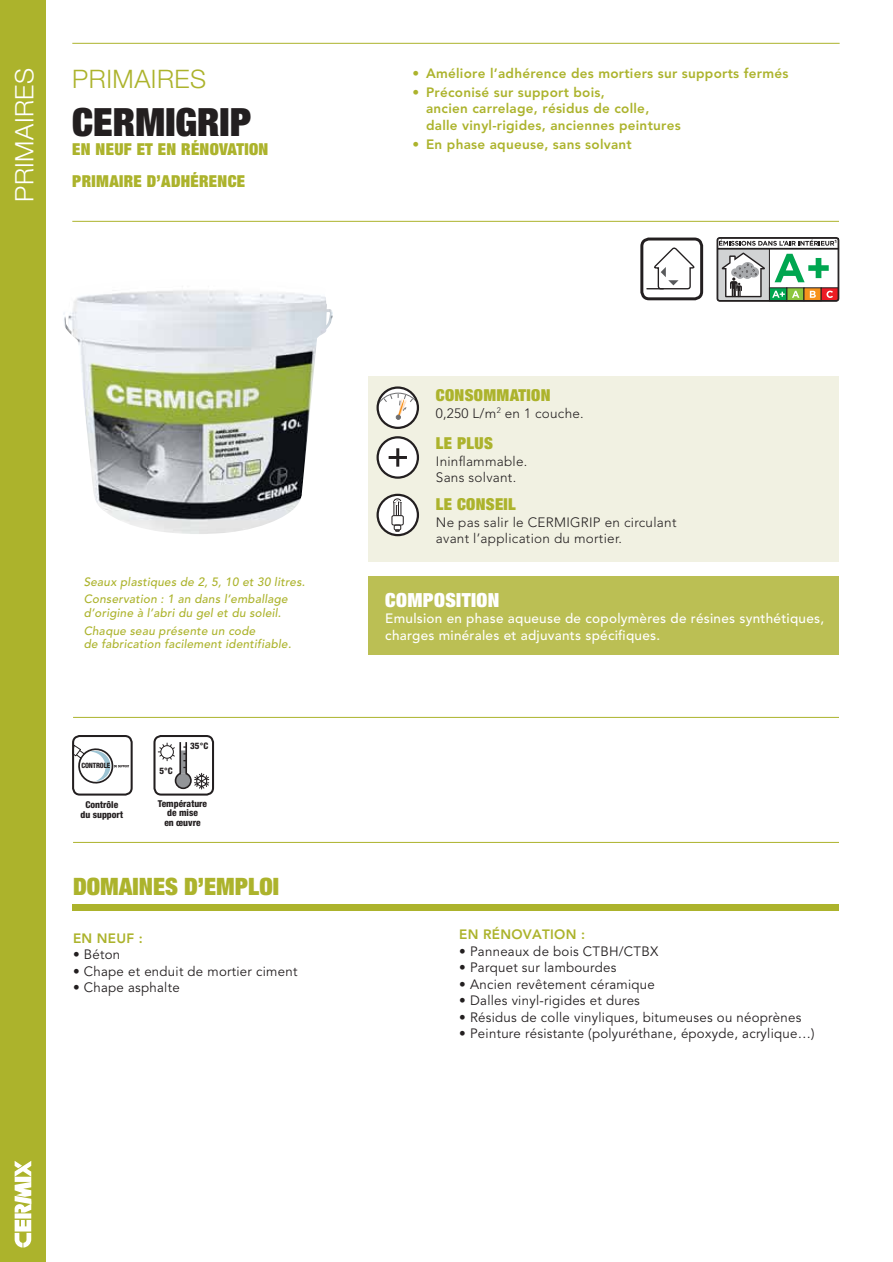
<style>
.page{position:relative;width:893px;height:1262px;background:#fff}
.page>*{position:absolute;margin:0;border:0;box-sizing:border-box;transform-origin:0 0}
.t1{font:900 expanded 39px "Helvetica Neue";color:#231f20}
.t2{font:300 25.5px "Helvetica Neue";letter-spacing:.02em;color:#fff}
.t3{font:300 25.5px "Helvetica Neue";letter-spacing:.02em;color:#acb32c}
.t4{font:900 expanded 24px "Helvetica Neue";color:#acb32c}
.t5{font:900 expanded 19.5px "Helvetica Neue";letter-spacing:.02em;color:#fff}
.t6{font:900 expanded 16.5px/32.2px "Helvetica Neue";letter-spacing:.02em;color:#acb32c}
.t7{font:13.5px "Avenir";letter-spacing:.02em;color:#231f20}
.t8{font:800 13.5px/16.5px "Avenir";letter-spacing:.02em;color:#acb32c}
.t9{font:300 13.5px/16.5px "Avenir";letter-spacing:.02em;color:#231f20}
.t10{font:500 13.5px/16.5px "Avenir";letter-spacing:.02em;color:#fff}
.t11{font:italic 500 12px/17.7px "Avenir";letter-spacing:.02em;color:#acb32c}
.t12{font:800 condensed 9.45px/9.4px "Helvetica Neue";color:#231f20;text-align:center}
.t13{font:800 condensed 9px "Helvetica Neue";color:#231f20}
.t14{font:800 condensed 7.35px "Helvetica Neue";letter-spacing:-.02em;color:#231f20;scale:.95 1}
.t15{font:900 4.5px "Avenir";color:#231f20}
</style>
<div class="page">
<hr style="left:72px;top:43px;width:768px;height:1px;background:#acb32c">
<div style="left:0;top:0;width:46px;height:1262px;background:#acb32c"></div>
<svg style="left:15px;top:1161px;width:16px;height:86px"></svg>
<hr style="left:72px;top:221px;width:767px;height:1px;background:#acb32c">
<hr style="left:73px;top:842px;width:766px;height:1px;background:#acb32c">
<div style="left:368px;top:376px;width:471px;height:185px;background:#f1f1e2"></div>
<svg style="left:378px;top:388px;width:40px;height:40px"></svg>
<svg style="left:378px;top:393px;width:40px;height:35px"></svg>
<div style="left:377px;top:386px;width:42px;height:43px;border:2px solid #231f20;border-radius:50%"></div>
<svg style="left:378px;top:495px;width:40px;height:40px"></svg>
<div style="left:394px;top:499px;width:7px;height:6px;border:1px solid #231f20;border-radius:50%"></div>
<div style="left:392px;top:516px;width:11px;height:9px;background:#fff;border-radius:2px"></div>
<div style="left:392px;top:515px;width:11px;height:10px;border:1px solid #231f20;border-radius:2px"></div>
<svg style="left:394px;top:525px;width:7px;height:6px"></svg>
<svg style="left:394px;top:501px;width:10px;height:16px"></svg>
<div style="left:377px;top:494px;width:42px;height:42px;border:2px solid #231f20;border-radius:50%"></div>
<div style="left:378px;top:437px;width:40px;height:41px;background:#fff;border-radius:50%"></div>
<div style="left:377px;top:436px;width:42px;height:43px;border:2px solid #231f20;border-radius:50%"></div>
<svg style="left:389px;top:448px;width:18px;height:19px"></svg>
<div style="left:72px;top:904px;width:767px;height:7px;background:#acb32c"></div>
<hr style="left:73px;top:717px;width:766px;height:1px;background:#acb32c">
<img style="left:63px;top:290px;width:270px;height:244px">
<div style="left:641px;top:238px;width:61px;height:61px;border:2px solid #231f20;border-radius:7px"></div>
<svg style="left:647px;top:247px;width:48px;height:43px"></svg>
<div style="left:640px;top:238px;width:63px;height:62px;border:2px solid #231f20;border-radius:8px"></div>
<div style="left:368px;top:576px;width:471px;height:79px;background:#bbbf54"></div>
<svg style="left:717px;top:237px;width:122px;height:65px"></svg>
<svg style="left:75px;top:745px;width:54px;height:39px"></svg>
<div style="left:72px;top:735px;width:61px;height:60px;border:2px solid #231f20;border-radius:7px"></div>
<div style="left:153px;top:735px;width:61px;height:60px;border:2px solid #231f20;border-radius:7px"></div>
<hr style="left:185px;top:742px;width:2px;height:32px;background:#231f20">
<hr style="left:179px;top:742px;width:2px;height:32px;background:#231f20">
<svg style="left:158px;top:743px;width:52px;height:47px"></svg>
<h2 class="t2" style="left:15px;top:202px;width:135px;rotate:-90deg">PRIMAIRES</h2>
<p class="t8" style="left:412px;top:66px;width:377px">• Améliore l’adhérence des mortiers sur supports fermés</p>
<h2 class="t3" style="left:72px;top:70px;width:135px">PRIMAIRES</h2>
<h1 class="t1" style="left:72px;top:108px;width:181px">CERMIGRIP</h1>
<p class="t6" style="left:72px;top:135px;width:198px">EN NEUF ET EN RÉNOVATION<br>PRIMAIRE D’ADHÉRENCE</p>
<p class="t8" style="left:426px;top:85px;width:256px;text-indent:-14px">• Préconisé sur support bois,<br>ancien carrelage, résidus de colle, dalle vinyl-rigides, anciennes peintures</p>
<p class="t8" style="left:412px;top:136px;width:221px">• En phase aqueuse, sans solvant</p>
<p class="t15" style="left:834px;top:239px;width:4px">1</p>
<p class="t11" style="left:84px;top:573px;width:223px">Seaux plastiques de 2, 5, 10 et 30 litres.<br>Conservation : 1 an dans l’emballage</p>
<p class="t11" style="left:84px;top:604px;width:199px">d’origine à l’abri du gel et du soleil.<br>Chaque seau présente un code</p>
<p class="t11" style="left:84px;top:636px;width:209px">de fabrication facilement identifiable.</p>
<p class="t14" style="left:82px;top:763px;width:32px">CONTROLE</p>
<p class="t12" style="left:81px;top:801px;width:44px">Contrôle du support</p>
<p class="t13" style="left:159px;top:768px;width:15px">5°C</p>
<p class="t13" style="left:190px;top:743px;width:20px">35°C</p>
<p class="t12" style="left:158px;top:800px;width:51px">Température de mise<br>en œuvre</p>
<h3 class="t4" style="left:73px;top:878px;width:207px">DOMAINES D’EMPLOI</h3>
<p class="t8" style="left:73px;top:930px;width:71px">EN NEUF :</p>
<p class="t7" style="left:73px;top:948px;width:49px">• Béton</p>
<p class="t7" style="left:73px;top:964px;width:226px">• Chape et enduit de mortier ciment</p>
<p class="t7" style="left:73px;top:981px;width:108px">• Chape asphalte</p>
<p class="t6" style="left:436px;top:381px;width:116px">CONSOMMATION</p>
<p class="t9" style="left:436px;top:405px;width:149px">0,250 L/m<sup>2</sup> en 1 couche.</p>
<p class="t6" style="left:436px;top:429px;width:59px">LE PLUS</p>
<p class="t9" style="left:436px;top:454px;width:93px">Ininflammable.<br>Sans solvant.</p>
<p class="t6" style="left:436px;top:490px;width:81px">LE CONSEIL</p>
<p class="t9" style="left:436px;top:515px;width:242px">Ne pas salir le CERMIGRIP en circulant avant l’application du mortier.</p>
<h3 class="t5" style="left:385px;top:593px;width:116px">COMPOSITION</h3>
<p class="t10" style="left:385px;top:611px;width:440px">Emulsion en phase aqueuse de copolymères de résines synthétiques, charges minérales et adjuvants spécifiques.</p>
<p class="t8" style="left:459px;top:927px;width:127px">EN RÉNOVATION :</p>
<p class="t7" style="left:459px;top:945px;width:201px">• Panneaux de bois CTBH/CTBX</p>
<p class="t7" style="left:459px;top:961px;width:159px">• Parquet sur lambourdes</p>
<p class="t7" style="left:459px;top:978px;width:197px">• Ancien revêtement céramique</p>
<p class="t7" style="left:459px;top:994px;width:182px">• Dalles vinyl-rigides et dures</p>
<p class="t7" style="left:459px;top:1011px;width:344px">• Résidus de colle vinyliques, bitumeuses ou néoprènes</p>
<p class="t7" style="left:459px;top:1027px;width:357px">• Peinture résistante (polyuréthane, époxyde, acrylique…)</p>
</div>
